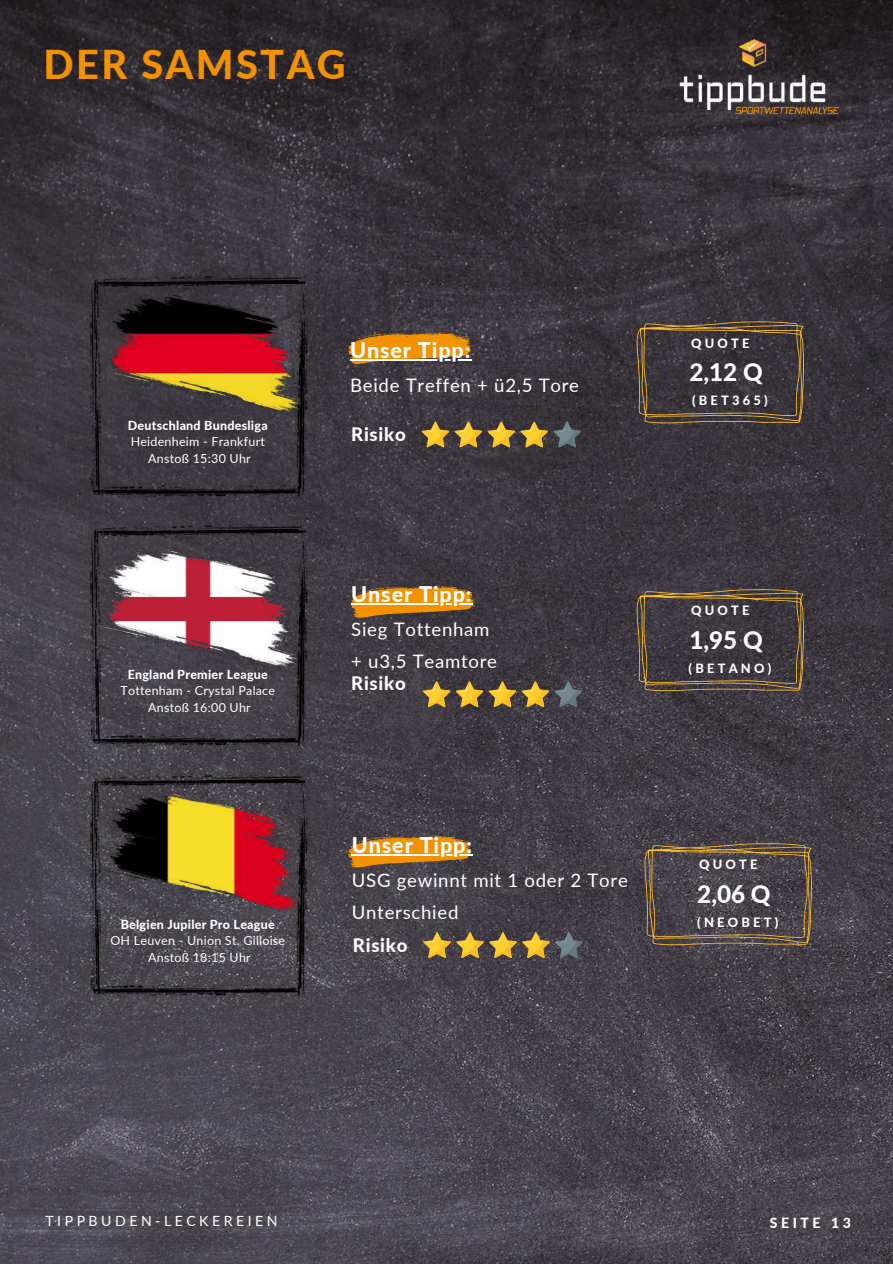
<style>
.page{position:relative;width:893px;height:1264px;background:#fff}
.page>*{position:absolute;margin:0;border:0;box-sizing:border-box;transform-origin:0 0}
.t1{font:800 39.75px "Lato";letter-spacing:.06em;color:#f39200}
.t2{font:800 24.3px "Lato";color:#fff}
.t3{font:800 21.6px "Lato";letter-spacing:.04em;color:#fff}
.t4{font:18.6px/31.5px "Lato";letter-spacing:.04em;color:#fff}
.t5{font:800 18.6px "Lato";letter-spacing:.04em;color:#fff}
.t6{font:14.1px "Lato";letter-spacing:.25em;color:#fff}
.t7{font:800 14.1px "Lato";letter-spacing:.25em;color:#fff}
.t8{font:800 12.9px "Lato";letter-spacing:.25em;color:#fff}
.t9{font:12.45px/16.6px "Lato";letter-spacing:.02em;color:#fff;text-align:center}
.t10{font:800 12.45px "Lato";letter-spacing:.02em;color:#fff}
</style>
<div class="page">
<img style="left:0;top:0;width:892px;height:1263px">
<img style="left:678px;top:40px;width:197px;height:84px">
<svg style="left:347px;top:329px;width:125px;height:39px;background:#aa7120"></svg>
<svg style="left:636px;top:321px;width:168px;height:102px;background:#483f3a"></svg>
<svg style="left:421px;top:421px;width:159px;height:26px;background:#7e6d3d"></svg>
<img style="left:78px;top:263px;width:239px;height:239px">
<img style="left:101px;top:295px;width:200px;height:116px">
<svg style="left:350px;top:583px;width:125px;height:38px;background:#a66e20"></svg>
<svg style="left:636px;top:589px;width:168px;height:102px;background:#4c423d"></svg>
<svg style="left:423px;top:681px;width:159px;height:26px;background:#816f40"></svg>
<img style="left:78px;top:512px;width:239px;height:239px">
<svg style="left:644px;top:843px;width:167px;height:102px;background:#564d48"></svg>
<svg style="left:423px;top:932px;width:60px;height:26px;background:#957c3b"></svg>
<svg style="left:489px;top:932px;width:27px;height:26px"></svg>
<svg style="left:522px;top:932px;width:27px;height:26px"></svg>
<svg style="left:555px;top:932px;width:27px;height:26px"></svg>
<img style="left:78px;top:761px;width:239px;height:240px">
<svg style="left:347px;top:832px;width:125px;height:39px;background:#a77025"></svg>
<img style="left:101px;top:794px;width:200px;height:116px">
<img style="left:98px;top:551px;width:199px;height:116px">
<hr style="left:350px;top:359px;width:121px;height:1px;background:#fff">
<hr style="left:351px;top:603px;width:121px;height:1px;background:#fff">
<hr style="left:352px;top:854px;width:121px;height:1px;background:#fff">
<h1 class="t1" style="left:44px;top:40px;width:303px">DER SAMSTAG</h1>
<p class="t10" style="left:128px;top:417px;width:141px">Deutschland Bundesliga</p>
<p class="t9" style="left:131px;top:433px;width:136px">Heidenheim - Frankfurt<br>Anstoß 15:30 Uhr</p>
<p class="t10" style="left:128px;top:666px;width:142px">England Premier League</p>
<p class="t9" style="left:120px;top:682px;width:156px">Tottenham - Crystal Palace<br>Anstoß 16:00 Uhr</p>
<p class="t10" style="left:121px;top:916px;width:156px">Belgien Jupiler Pro League</p>
<p class="t9" style="left:110px;top:932px;width:176px">OH Leuven - Union St. Gilloise<br>Anstoß 18:15 Uhr</p>
<h3 class="t3" style="left:350px;top:337px;width:122px">Unser Tipp:</h3>
<h3 class="t4" style="left:350px;top:369px;width:230px">Beide Treffen + ü2,5 Tore</h3>
<h3 class="t5" style="left:351px;top:423px;width:56px">Risiko</h3>
<h3 class="t3" style="left:351px;top:581px;width:122px">Unser Tipp:</h3>
<h3 class="t4" style="left:351px;top:613px;width:147px">Sieg Tottenham + u3,5 Teamtore</h3>
<h3 class="t5" style="left:351px;top:671px;width:56px">Risiko</h3>
<h3 class="t3" style="left:352px;top:831px;width:122px">Unser Tipp:</h3>
<h3 class="t4" style="left:352px;top:864px;width:277px">USG gewinnt mit 1 oder 2 Tore<br>Unterschied</h3>
<h3 class="t5" style="left:353px;top:933px;width:56px">Risiko</h3>
<p class="t8" style="left:691px;top:335px;width:60px">QUOTE</p>
<h2 class="t2" style="left:689px;top:357px;width:75px">2,12 Q</h2>
<p class="t8" style="left:692px;top:392px;width:77px">(BET365)</p>
<p class="t8" style="left:691px;top:602px;width:60px">QUOTE</p>
<h2 class="t2" style="left:689px;top:625px;width:75px">1,95 Q</h2>
<p class="t8" style="left:688px;top:660px;width:84px">(BETANO)</p>
<p class="t8" style="left:699px;top:856px;width:60px">QUOTE</p>
<h2 class="t2" style="left:697px;top:879px;width:75px">2,06 Q</h2>
<p class="t8" style="left:697px;top:914px;width:83px">(NEOBET)</p>
<p class="t6" style="left:45px;top:1212px;width:234px">TIPPBUDEN-LECKEREIEN</p>
<p class="t7" style="left:769px;top:1214px;width:82px">SEITE 13</p>
</div>
